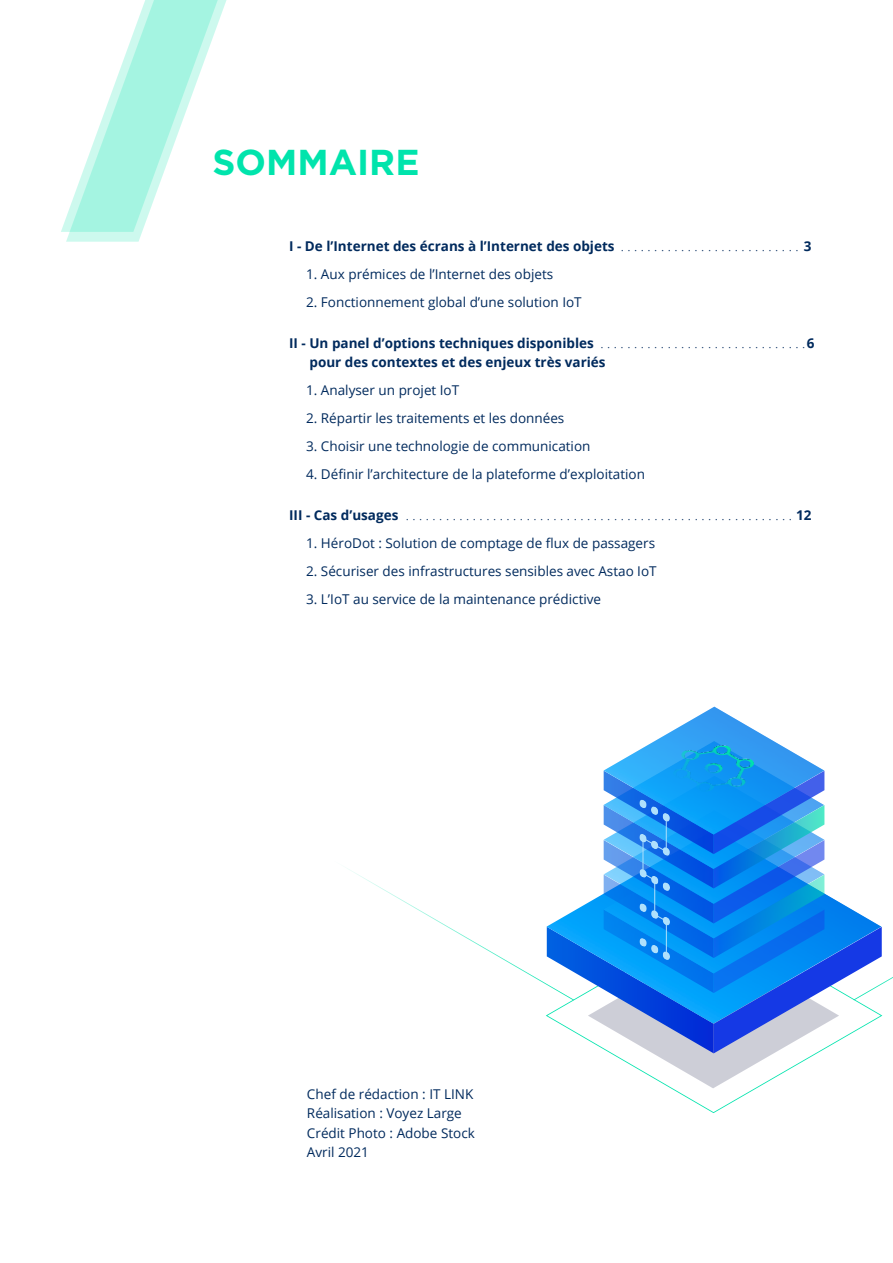
<style>
.page{position:relative;width:893px;height:1263px;background:#fff}
.page>*{position:absolute;margin:0;border:0;box-sizing:border-box;transform-origin:0 0}
.t1{font:700 36px "Gotham";color:#00e4ac}
.t2{font:13.5px/19.5px "Open Sans";color:#002a5d}
.t3{font:700 13.5px/19.5px "Open Sans";color:#002a5d}
.t4{font:300 13.5px "Open Sans";color:#002a5d}
.s1{font-weight:300}
.s2{font-weight:700}
</style>
<div class="page">
<img style="left:347px;top:868px;width:199px;height:117px">
<img style="left:604px;top:707px;width:220px;height:64px">
<img style="left:673px;top:745px;width:81px;height:26px">
<img style="left:704px;top:763px;width:18px;height:8px">
<svg style="left:547px;top:771px;width:335px;height:317px"></svg>
<svg style="left:61px;top:0;width:166px;height:242px"></svg>
<h1 class="t1" style="left:213px;top:141px;width:208px">SOMMAIRE</h1>
<p class="t3" style="left:289px;top:236px;width:524px">I - De l’Internet des écrans à l’Internet des objets <span class="s1">. . . . . . . . . . . . . . . . . . . . . . . . . . .</span> 3</p>
<p class="t2" style="left:306px;top:264px;width:249px">1. Aux prémices de l’Internet des objets</p>
<p class="t2" style="left:306px;top:292px;width:277px">2. Fonctionnement global d’une solution IoT</p>
<p class="t3" style="left:309px;top:332px;width:507px;text-indent:-20px">II - Un panel d’options techniques disponibles <span class="s1">. . . . . . . . . . . . . . . . . . . . . . . . . . . . . .</span> 6 pour des contextes et des enjeux très variés</p>
<p class="t2" style="left:306px;top:380px;width:155px">1. Analyser un projet IoT</p>
<p class="t2" style="left:306px;top:408px;width:260px">2. Répartir les traitements et les données</p>
<p class="t2" style="left:306px;top:436px;width:286px">3. Choisir une technologie de communication</p>
<p class="t2" style="left:306px;top:464px;width:340px">4. Définir l’architecture de la plateforme d’exploitation</p>
<p class="t4" style="left:289px;top:506px;width:524px"><span class="s2">III - Cas d’usages</span> . . . . . . . . . . . . . . . . . . . . . . . . . . . . . . . . . . . . . . . . . . . . . . . . . . . . . . . . . . <span class="s2">12</span></p>
<p class="t2" style="left:306px;top:533px;width:350px">1. HéroDot : Solution de comptage de flux de passagers</p>
<p class="t2" style="left:306px;top:561px;width:352px">2. Sécuriser des infrastructures sensibles avec Astao IoT</p>
<p class="t2" style="left:306px;top:589px;width:297px">3. L’IoT au service de la maintenance prédictive</p>
<p class="t2" style="left:307px;top:1084px;width:169px">Chef de rédaction : IT LINK<br>Réalisation : Voyez Large<br>Crédit Photo : Adobe Stock<br>Avril 2021</p>
</div>
